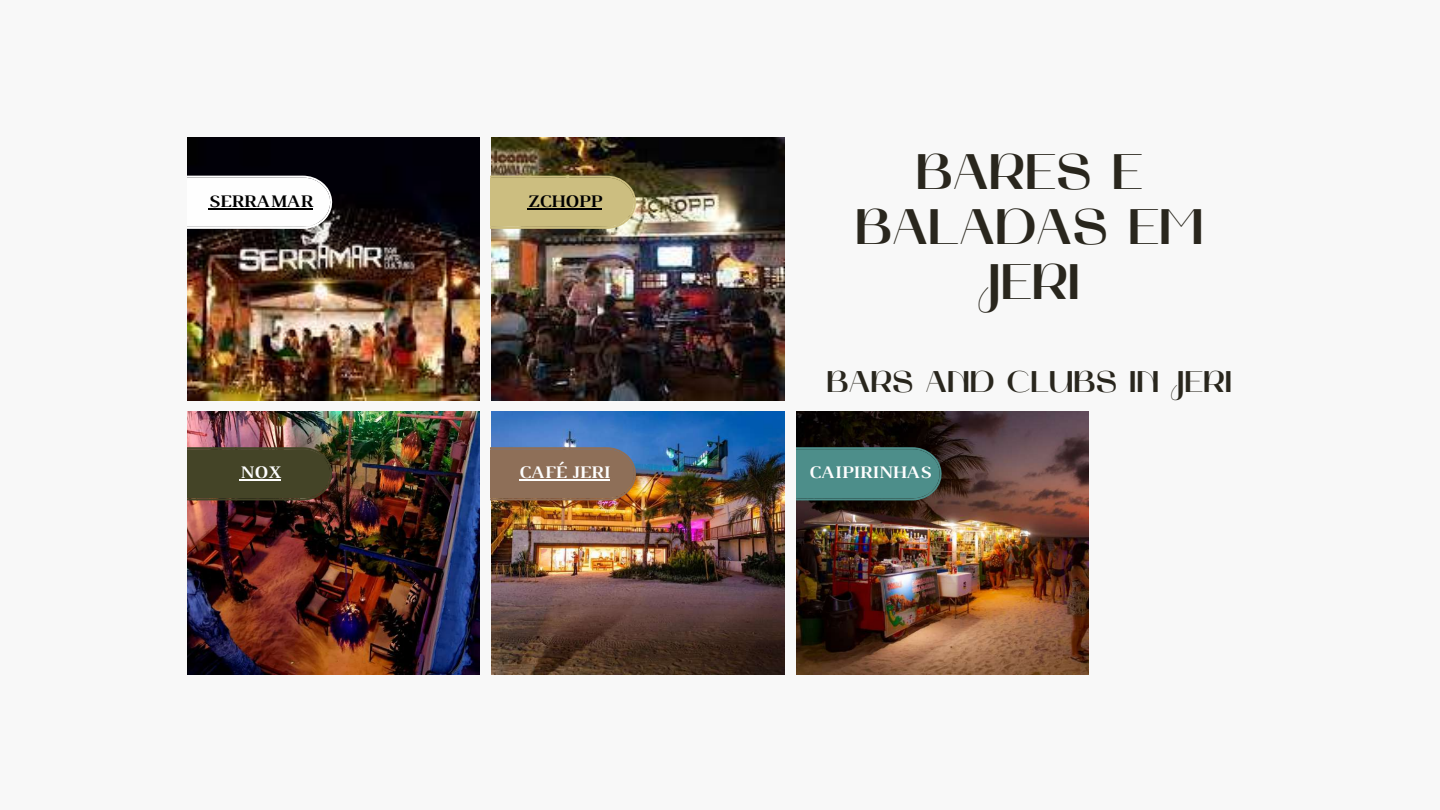
<style>
.page{position:relative;width:1440px;height:810px;background:#f8f8f8}
.page>*{position:absolute;margin:0;border:0;box-sizing:border-box;transform-origin:0 0}
.t1{font:700 50px/54.8px "Mak";color:#29261d;text-align:center}
.t2{font:700 30px "Mak";color:#29261d}
.t3{font:700 18px "Luthier";color:#fefefe}
.t4{font:700 18px "Luthier";color:#000}
</style>
<div class="page">
<img style="left:187px;top:138px;width:293px;height:262px">
<img style="left:187px;top:412px;width:293px;height:262px">
<img style="left:492px;top:412px;width:292px;height:262px">
<img style="left:796px;top:412px;width:293px;height:262px">
<img style="left:492px;top:138px;width:292px;height:262px">
<svg style="left:187px;top:176px;width:146px;height:53px"></svg>
<hr style="left:208px;top:208px;width:105px;height:2px;background:#000">
<svg style="left:187px;top:447px;width:146px;height:53px;background:#454327"></svg>
<hr style="left:240px;top:480px;width:41px;height:1px;background:#fefefe">
<svg style="left:491px;top:447px;width:146px;height:53px;background:#8e715b"></svg>
<hr style="left:519px;top:480px;width:91px;height:1px;background:#fefefe">
<svg style="left:491px;top:176px;width:146px;height:53px;background:#c8ba7e"></svg>
<hr style="left:527px;top:208px;width:75px;height:2px;background:#000">
<svg style="left:797px;top:447px;width:145px;height:53px;background:#4b8783"></svg>
<p class="t4" style="left:208px;top:194px;width:106px">SERRAMAR</p>
<p class="t4" style="left:527px;top:194px;width:76px">ZCHOPP</p>
<p class="t3" style="left:240px;top:466px;width:43px">NOX</p>
<p class="t3" style="left:519px;top:466px;width:92px">CAFÉ JERI</p>
<h1 class="t1" style="left:855px;top:149px;width:350px">BARES E<br>BALADAS EM<br>JERI</h1>
<h2 class="t2" style="left:827px;top:369px;width:407px">BARS AND CLUBS IN JERI</h2>
<p class="t3" style="left:809px;top:466px;width:123px">CAIPIRINHAS</p>
</div>
